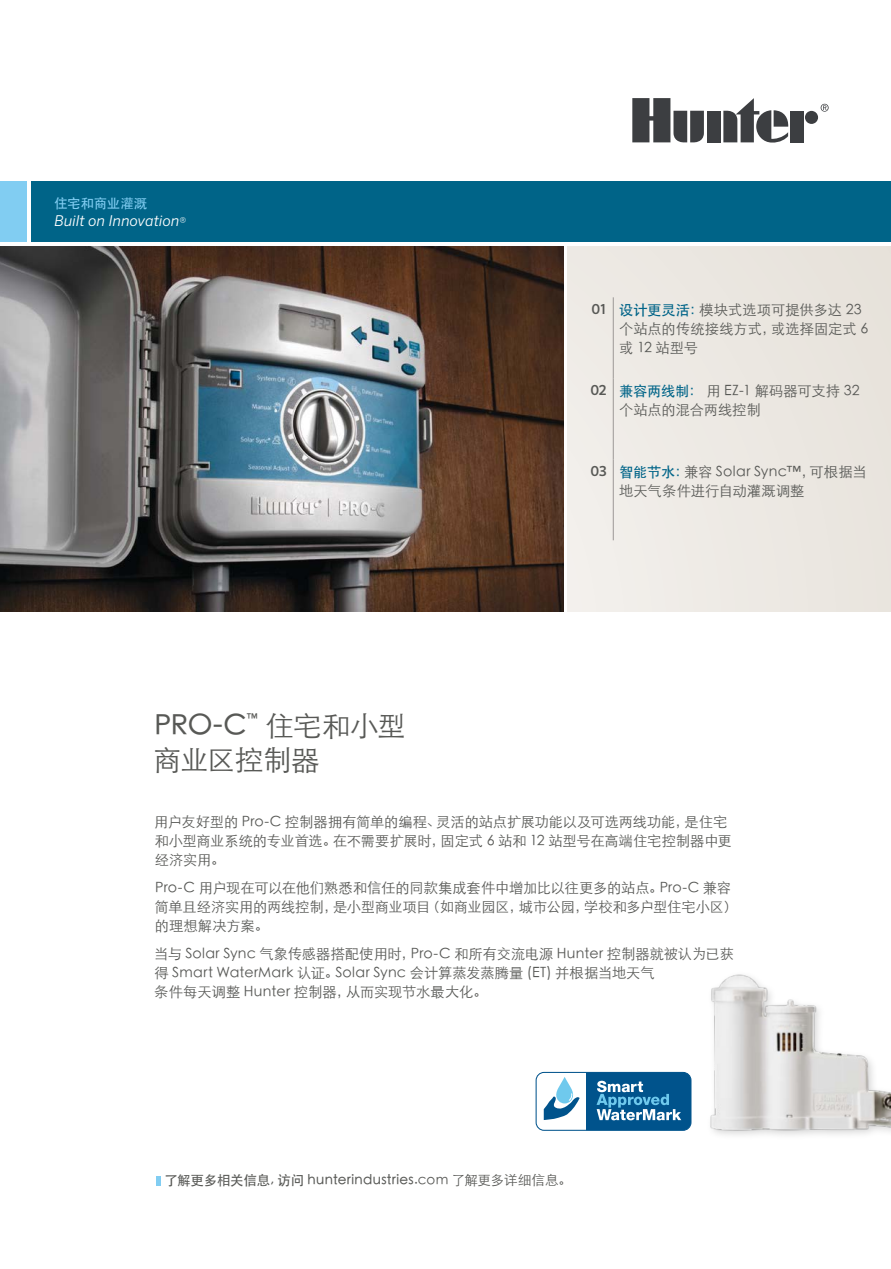
<style>
.page{position:relative;width:891px;height:1269px;background:#fff}
.page>*{position:absolute;margin:0;border:0;box-sizing:border-box;transform-origin:0 0}
.t1{font:300 27.9px/34.5px "ST Heiti SC";letter-spacing:-.04em;color:#585956}
.t2{font:italic 300 15px "Sero Pro";color:#fff}
.t3{font:300 14.25px/19px "ST Heiti SC";letter-spacing:-.005em;color:#585956}
.t4{font:500 13.5px "ST Heiti SC";letter-spacing:.02em;color:#585956}
.t5{font:500 13.2px "ST Heiti SC";letter-spacing:-.01em;color:#81cdf2}
.s1{font-style:normal;font-size:12px}
.s2{font-weight:500}
.s3{font-family:"Sero Pro";font-weight:500;font-size:13.8px}
.s4{font-weight:500;color:#006488}
.s5{font-weight:300}
</style>
<div class="page">
<div style="left:568px;top:247px;width:323px;height:364px;background:#ece8e3"></div>
<svg style="left:821px;top:104px;width:8px;height:8px"></svg>
<div style="left:707px;top:111px;width:13px;height:31px;background:#3c3e41"></div>
<div style="left:805px;top:111px;width:13px;height:13px;background:#3c3e41;border-radius:50%"></div>
<div style="left:790px;top:111px;width:14px;height:31px;background:#3c3e41"></div>
<svg style="left:723px;top:98px;width:66px;height:45px"></svg>
<svg style="left:632px;top:98px;width:72px;height:45px"></svg>
<div style="left:32px;top:181px;width:859px;height:61px;background:#006488"></div>
<div style="left:0;top:181px;width:27px;height:61px;background:#81cdf2"></div>
<svg style="left:157px;top:1176px;width:4px;height:9px"></svg>
<img style="left:0;top:247px;width:564px;height:364px">
<img style="left:666px;top:974px;width:225px;height:161px">
<hr style="left:613px;top:297px;width:1px;height:81px;background:#9c9896">
<hr style="left:613px;top:378px;width:1px;height:81px;background:#9c9896">
<hr style="left:613px;top:459px;width:1px;height:81px;background:#9c9896">
<div style="left:536px;top:1072px;width:156px;height:59px;border:1px solid #00538c;border-radius:8px"></div>
<svg style="left:544px;top:1077px;width:36px;height:43px"></svg>
<svg style="left:587px;top:1072px;width:104px;height:58px;background:#2770a0"></svg>
<p class="t5" style="left:54px;top:196px;width:95px">住宅和商业灌溉</p>
<p class="t2" style="left:54px;top:212px;width:134px">Built on Innovation<span class="s1">®</span></p>
<h1 class="t1" style="left:153px;top:706px;width:254px"><span class="s2">PRO-C</span><sup>™</sup> 住宅和小型商业区控制器</h1>
<p class="t3" style="left:619px;top:299px;width:251px;text-indent:-28px"><span class="s3">01</span> <span class="s4">设计更灵活：</span>模块式选项可提供多达 23个站点的传统接线方式，或选择固定式 6或 12 站型号</p>
<p class="t3" style="left:619px;top:380px;width:242px;text-indent:-29px"><span class="s3">02</span> <span class="s4">兼容两线制：</span> 用 EZ-1 解码器可支持 32个站点的混合两线控制</p>
<p class="t3" style="left:619px;top:461px;width:249px;text-indent:-29px"><span class="s3">03</span> <span class="s4">智能节水：</span>兼容 Solar Sync™，可根据当地天气条件进行自动灌溉调整</p>
<p class="t3" style="left:154px;top:811px;width:580px">用户友好型的 Pro-C 控制器拥有简单的编程、灵活的站点扩展功能以及可选两线功能，是住宅和小型商业系统的专业首选。在不需要扩展时，固定式 6 站和 12 站型号在高端住宅控制器中更经济实用。</p>
<p class="t3" style="left:154px;top:877px;width:585px">Pro-C 用户现在可以在他们熟悉和信任的同款集成套件中增加比以往更多的站点。Pro-C 兼容简单且经济实用的两线控制，是小型商业项目（如商业园区，城市公园，学校和多户型住宅小区）的理想解决方案。</p>
<p class="t3" style="left:154px;top:943px;width:582px">当与 Solar Sync 气象传感器搭配使用时，Pro-C 和所有交流电源 Hunter 控制器就被认为已获得 Smart WaterMark 认证。Solar Sync 会计算蒸发蒸腾量 (ET) 并根据当地天气<br>条件每天调整 Hunter 控制器，从而实现节水最大化。</p>
<p class="t4" style="left:164px;top:1173px;width:409px">了解更多相关信息, 访问 hunterindustries.<span class="s5">com 了解更多详细信息。</span></p>
</div>
